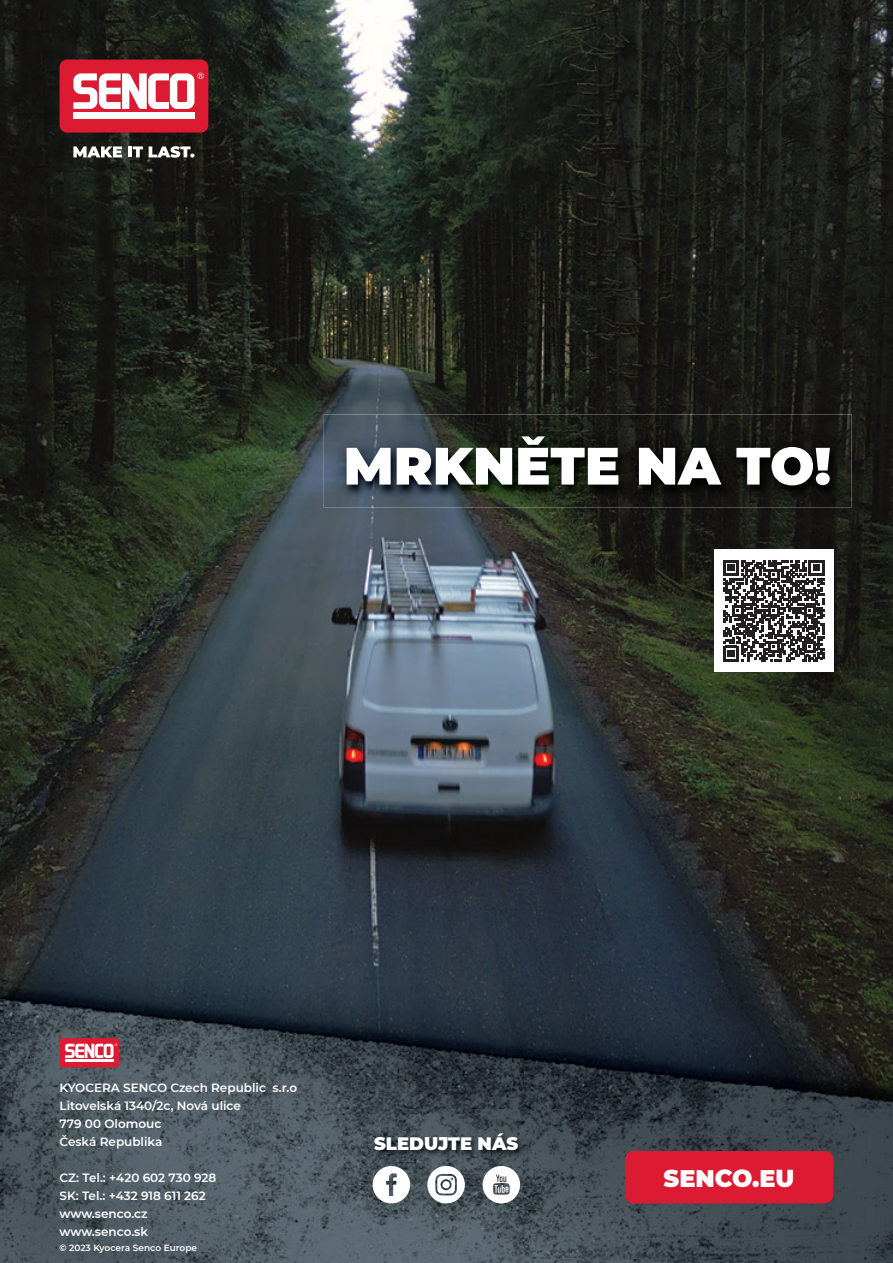
<style>
.page{position:relative;width:893px;height:1263px;background:#fff}
.page>*{position:absolute;margin:0;border:0;box-sizing:border-box;transform-origin:0 0}
.t1{font:900 52.5px "Montserrat";color:#fff}
.t2{font:900 24px "Montserrat";color:#fff}
.t3{font:900 18px "Montserrat";color:#fff}
.t4{font:600 12px/18px "Montserrat";color:#fff}
.t5{font:600 9px "Montserrat";color:#fff}
</style>
<div class="page">
<img style="left:0;top:0;width:893px;height:1263px">
<div style="left:60px;top:60px;width:148px;height:73px;background:#dc1a32;border-radius:8px"></div>
<div style="left:73px;top:112px;width:121px;height:7px;background:#fff"></div>
<svg style="left:73px;top:73px;width:131px;height:36px"></svg>
<svg style="left:73px;top:146px;width:49px;height:11px"></svg>
<hr style="left:128px;top:146px;width:4px;height:11px;background:#fff">
<svg style="left:133px;top:146px;width:10px;height:11px"></svg>
<svg style="left:149px;top:146px;width:45px;height:12px"></svg>
<div style="left:625px;top:1151px;width:208px;height:52px;background:#dc1a32;border-radius:9px"></div>
<svg style="left:373px;top:1166px;width:37px;height:37px"></svg>
<svg style="left:427px;top:1166px;width:38px;height:37px"></svg>
<div style="left:442px;top:1181px;width:8px;height:7px;background:#fff;border-radius:50%"></div>
<svg style="left:483px;top:1166px;width:37px;height:37px"></svg>
<div style="left:60px;top:1038px;width:59px;height:29px;background:#dc1a32;border-radius:3px"></div>
<hr style="left:65px;top:1059px;width:48px;height:3px;background:#fff">
<svg style="left:65px;top:1043px;width:52px;height:15px"></svg>
<img style="left:373px;top:1132px;width:153px;height:26px">
<img style="left:324px;top:414px;width:528px;height:93px">
<img style="left:343px;top:435px;width:496px;height:62px">
<div style="left:714px;top:550px;width:119px;height:122px;background:#fff"></div>
<svg style="left:723px;top:560px;width:101px;height:101px"></svg>
<h1 class="t1" style="left:344px;top:426px;width:489px">MRKNĚTE NA TO!</h1>
<p class="t4" style="left:60px;top:1078px;width:239px">KYOCERA SENCO Czech Republic s.r.o<br>Litovelská 1340/2c, Nová ulice<br>779 00 Olomouc<br>Česká Republika</p>
<p class="t4" style="left:60px;top:1168px;width:158px">CZ: Tel.: +420 602 730 928<br>SK: Tel.: +432 918 611 262 www.senco.cz www.senco.sk</p>
<p class="t5" style="left:60px;top:1242px;width:139px">© 2023 Kyocera Senco Europe</p>
<h3 class="t3" style="left:374px;top:1130px;width:146px">SLEDUJTE NÁS</h3>
<h2 class="t2" style="left:664px;top:1160px;width:132px">SENCO.EU</h2>
</div>
